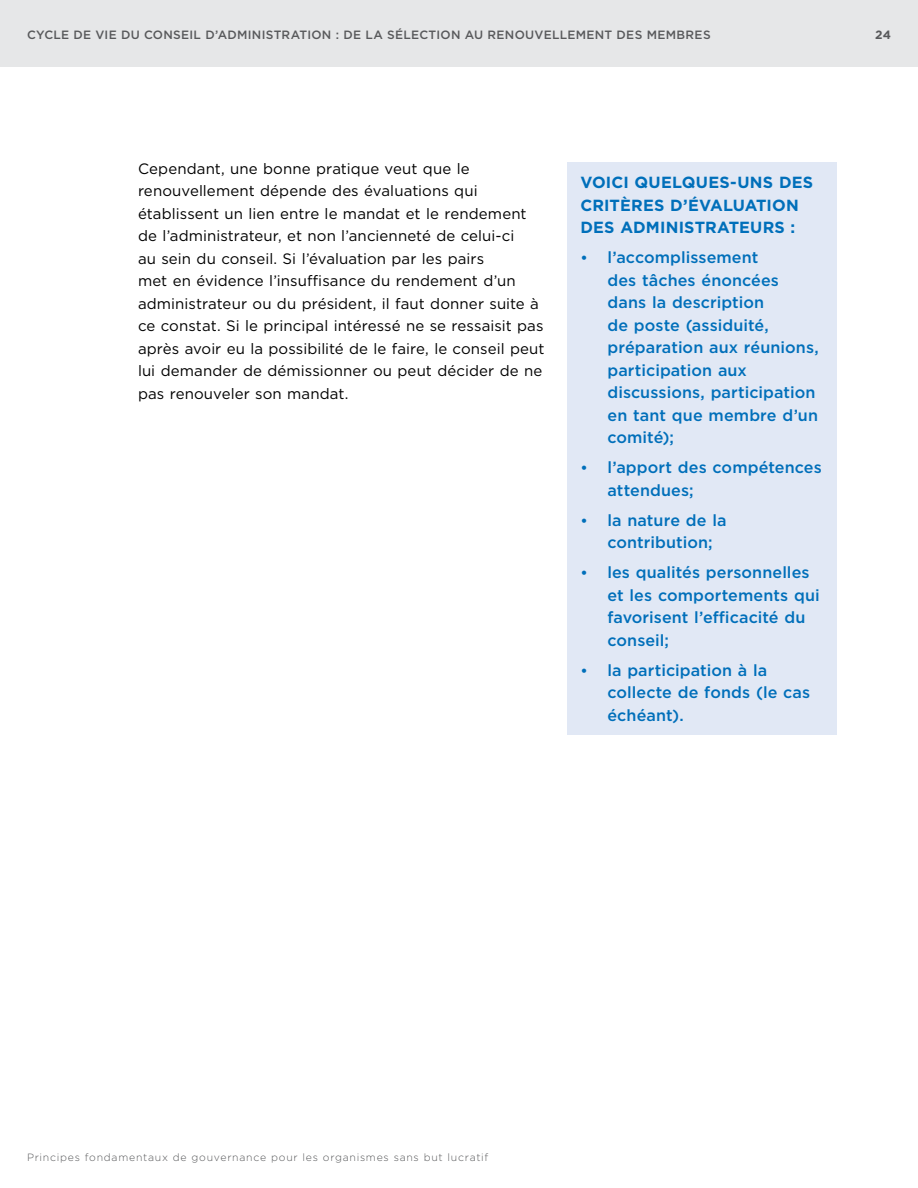
<style>
.page{position:relative;width:918px;height:1188px;background:#fff}
.page>*{position:absolute;margin:0;border:0;box-sizing:border-box;transform-origin:0 0}
.t1{font:500 16.2px/22.5px "Gotham";letter-spacing:.005em;color:#006fba}
.t2{font:700 16.2px/22.5px "Gotham";letter-spacing:.01em;color:#006fba}
.t3{font:15px/22.5px "Gotham";letter-spacing:.005em;color:#000}
.t4{font:500 12px "Gotham";letter-spacing:.025em;color:#58595b}
.t5{font:700 12px "Gotham";color:#58595b}
.t6{font:300 10.5px "Gotham";letter-spacing:.07em;color:#58595b}
.s1{font-size:15px}
</style>
<div class="page">
<div style="left:567px;top:162px;width:270px;height:572px;background:#e1e8f5"></div>
<div style="left:0;top:0;width:918px;height:68px;background:#e6e7e8"></div>
<p class="t4" style="left:27px;top:26px;width:685px">cycle de Vie du conseil d’adminisTraTion : de la sélecTion au renouVellemenT des membres</p>
<p class="t5" style="left:875px;top:26px;width:17px">24</p>
<p class="t3" style="left:138px;top:157px;width:408px">Cependant, une bonne pratique veut que le renouvellement dépende des évaluations qui établissent un lien entre le mandat et le rendement de l’administrateur, et non l’ancienneté de celui-ci<br>au sein du conseil. Si l’évaluation par les pairs<br>met en évidence l’insuffisance du rendement d’un administrateur ou du président, il faut donner suite à ce constat. Si le principal intéressé ne se ressaisit pas après avoir eu la possibilité de le faire, le conseil peut lui demander de démissionner ou peut décider de ne pas renouveler son mandat.</p>
<p class="t2" style="left:580px;top:171px;width:234px">VOICI QUELQUES-UNS DES<br>CRITÈRES D’ÉVALUATION<br>DES ADMINISTRATEURS :</p>
<p class="t1" style="left:608px;top:246px;width:213px;text-indent:-27px"><span class="s1">•</span> l’accomplissement<br>des tâches énoncées dans la description<br>de poste (assiduité, préparation aux réunions, participation aux discussions, participation en tant que membre d’un comité);</p>
<p class="t1" style="left:608px;top:456px;width:216px;text-indent:-27px"><span class="s1">•</span> l’apport des compétences attendues;</p>
<p class="t1" style="left:608px;top:509px;width:121px;text-indent:-27px"><span class="s1">•</span> la nature de la contribution;</p>
<p class="t1" style="left:608px;top:561px;width:214px;text-indent:-27px"><span class="s1">•</span> les qualités personnelles et les comportements qui favorisent l’efficacité du conseil;</p>
<p class="t1" style="left:608px;top:659px;width:204px;text-indent:-27px"><span class="s1">•</span> la participation à la collecte de fonds (le cas échéant).</p>
<p class="t6" style="left:27px;top:1151px;width:463px">Principes fondamentaux de gouvernance pour les organismes sans but lucratif</p>
</div>
